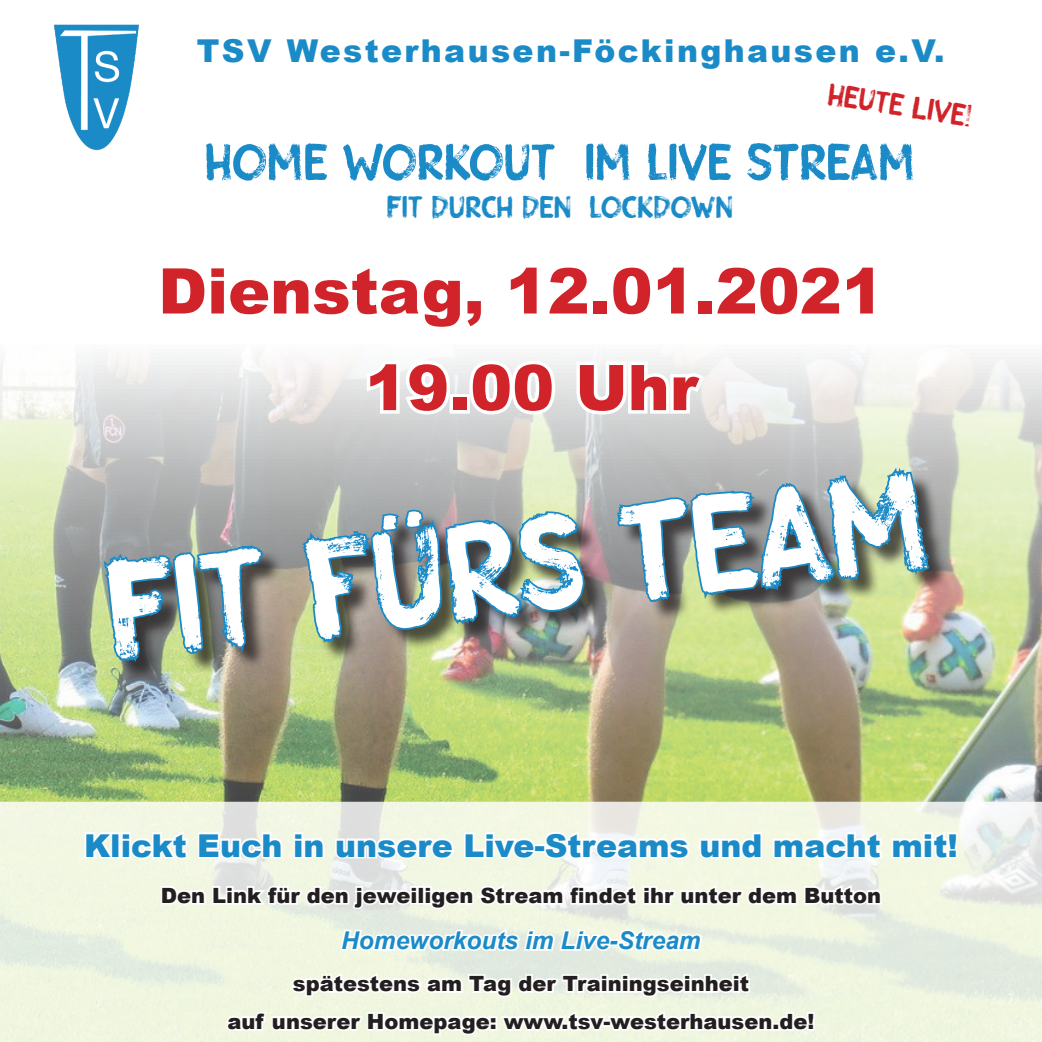
<style>
.page{position:relative;width:1042px;height:1042px;background:#fff}
.page>*{position:absolute;margin:0;border:0;box-sizing:border-box;transform-origin:0 0}
.t1{font:140px "Gobsmacked DEMO";color:#fff}
.t2{font:900 63px/96.6px "Arial";color:#d1232a;text-align:center}
.t3{font:52.5px "Gobsmacked DEMO";color:#1b8bc8}
.t4{font:900 31.5px "Arial";color:#1b8bc8}
.t5{font:900 31.5px "Arial";letter-spacing:.075em;color:#1b8bc8}
.t6{font:31.5px "Gobsmacked DEMO";color:#1b8bc8}
.t7{font:31.5px "Gobsmacked DEMO";color:#d1232a}
.t8{font:italic 700 24.5px "Arial";color:#1b8bc8}
.t9{font:900 21px/37.8px "Arial";color:#231f20;text-align:center}
</style>
<div class="page">
<img style="left:0;top:357px;width:1042px;height:445px">
<img style="left:54px;top:24px;width:85px;height:127px">
<svg style="left:0;top:802px;width:1042px;height:240px;background:#edf3e2"></svg>
<svg style="left:83px;top:828px;width:107px;height:33px"></svg>
<svg style="left:196px;top:830px;width:88px;height:31px"></svg>
<svg style="left:292px;top:830px;width:34px;height:30px"></svg>
<svg style="left:333px;top:828px;width:359px;height:34px"></svg>
<svg style="left:698px;top:830px;width:66px;height:31px"></svg>
<svg style="left:771px;top:828px;width:113px;height:33px"></svg>
<svg style="left:890px;top:828px;width:69px;height:33px"></svg>
<svg style="left:159px;top:883px;width:256px;height:28px"></svg>
<svg style="left:428px;top:882px;width:211px;height:30px"></svg>
<svg style="left:648px;top:882px;width:235px;height:27px"></svg>
<svg style="left:338px;top:925px;width:366px;height:34px"></svg>
<svg style="left:289px;top:970px;width:463px;height:30px"></svg>
<svg style="left:224px;top:1008px;width:592px;height:30px"></svg>
<div style="left:107px;top:472px;width:843px;height:210px;background:#231f20;opacity:.75"></div>
<img style="left:101px;top:508px;width:485px;height:198px">
<img style="left:615px;top:454px;width:317px;height:165px">
<svg style="left:147px;top:357px;width:860px;height:67px"></svg>
<h3 class="t5" style="left:197px;top:28px;width:749px">TSV Westerhausen-Föckinghausen e.V.</h3>
<h3 class="t7" style="left:831px;top:76px;width:147px;rotate:9deg">HEUTE LIVE!</h3>
<h3 class="t3" style="left:205px;top:132px;width:712px">HOME WORKOUT IM LIVE STREAM</h3>
<h3 class="t6" style="left:386px;top:189px;width:348px">FIT DURCH DEN LOCKDOWN</h3>
<h2 class="t2" style="left:158px;top:241px;width:727px">Dienstag, 12.01.2021<br>19.00 Uhr</h2>
<h1 class="t1" style="left:97px;top:537px;width:826px;rotate:-7deg">FIT FÜRS TEAM</h1>
<h3 class="t4" style="left:84px;top:822px;width:875px">Klickt Euch in unsere Live-Streams und macht mit!</h3>
<p class="t9" style="left:161px;top:876px;width:721px">Den Link für den jeweiligen Stream findet ihr unter dem Button</p>
<p class="t8" style="left:341px;top:924px;width:361px">Homeworkouts im Live-Stream</p>
<p class="t9" style="left:228px;top:964px;width:588px">spätestens am Tag der Trainingseinheit<br>auf unserer Homepage: www.tsv-westerhausen.de!</p>
</div>
